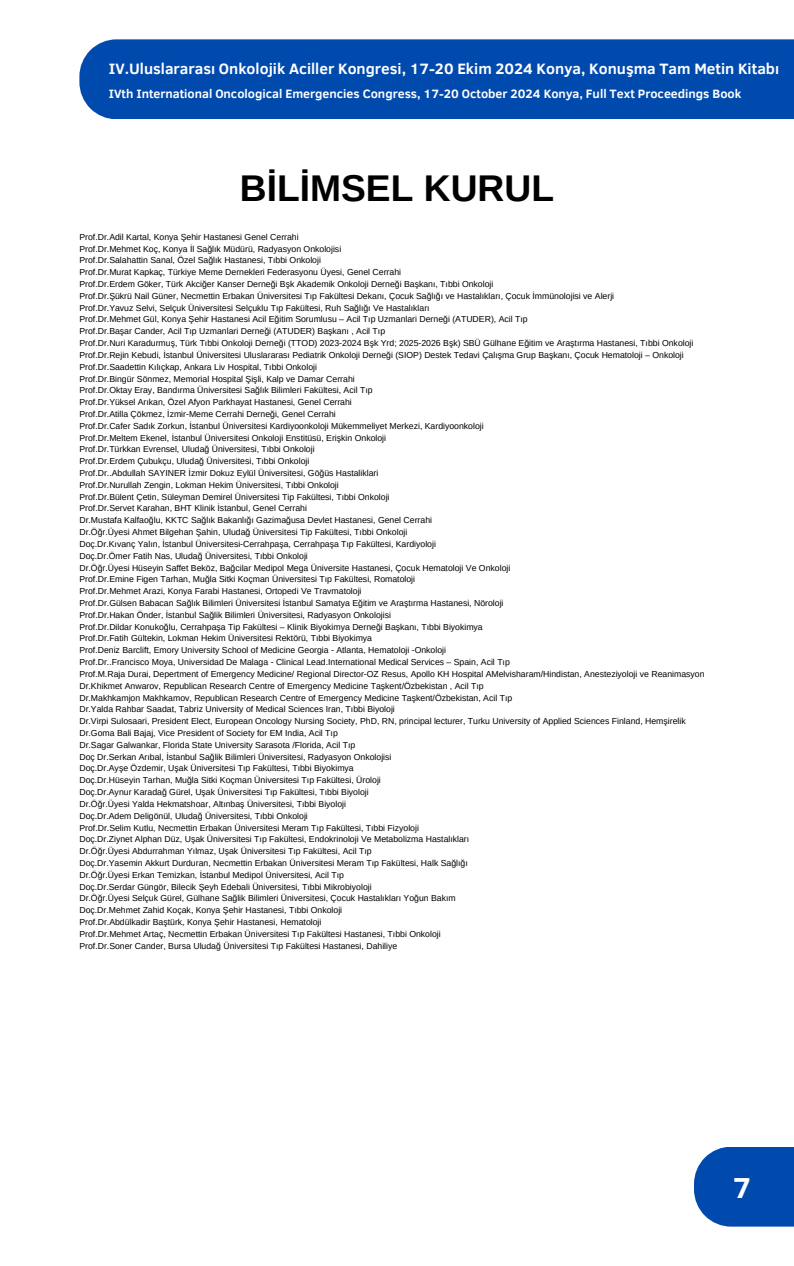
<style>
.page{position:relative;width:794px;height:1266px;background:#fff}
.page>*{position:absolute;margin:0;border:0;box-sizing:border-box;transform-origin:0 0}
.t1{font:700 37.2px "Arimo";color:#000}
.t2{font:700 29.62px "Clear Sans";color:#fff}
.t3{font:700 15.38px "Clear Sans";color:#fff}
.t4{font:700 12.38px "Clear Sans";color:#fff}
.t5{font:8.7px "Arimo";color:#000}
</style>
<div class="page">
<div style="left:693px;top:1146px;width:100px;height:80px;background:#004aad"></div>
<div style="left:79px;top:39px;width:714px;height:80px;background:#004aad"></div>
<p class="t3" style="left:109px;top:57px;width:671px">IV.Uluslararası Onkolojik Aciller Kongresi, 17-20 Ekim 2024 Konya, Konuşma Tam Metin Kitabı</p>
<p class="t4" style="left:109px;top:85px;width:633px">IVth International Oncological Emergencies Congress, 17-20 October 2024 Konya, Full Text Proceedings Book</p>
<h2 class="t1" style="left:240px;top:167px;width:315px">BİLİMSEL KURUL</h2>
<h3 class="t5" style="left:79px;top:232px;width:221px">Prof.Dr.Adil Kartal, Konya Şehir Hastanesi Genel Cerrahi</h3>
<h1 class="t5" style="left:79px;top:244px;width:263px">Prof.Dr.Mehmet Koç, Konya İl Sağlık Müdürü, Radyasyon Onkolojisi</h1>
<p class="t5" style="left:79px;top:255px;width:243px">Prof.Dr.Salahattin Sanal, Özel Sağlık Hastanesi, Tıbbi Onkoloji</p>
<p class="t5" style="left:79px;top:267px;width:323px">Prof.Dr.Murat Kapkaç, Türkiye Meme Dernekleri Federasyonu Üyesi, Genel Cerrahi</p>
<p class="t5" style="left:79px;top:279px;width:415px">Prof.Dr.Erdem Göker, Türk Akciğer Kanser Derneği Bşk Akademik Onkoloji Derneği Başkanı, Tıbbi Onkoloji</p>
<p class="t5" style="left:79px;top:291px;width:536px">Prof.Dr.Şükrü Nail Güner, Necmettin Erbakan Üniversitesi Tıp Fakültesi Dekanı, Çocuk Sağlığı ve Hastalıkları, Çocuk İmmünolojisi ve Alerji</p>
<p class="t5" style="left:79px;top:303px;width:351px">Prof.Dr.Yavuz Selvi, Selçuk Üniversitesi Selçuklu Tıp Fakültesi, Ruh Sağlığı Ve Hastalıkları</p>
<p class="t5" style="left:79px;top:314px;width:449px">Prof.Dr.Mehmet Gül, Konya Şehir Hastanesi Acil Eğitim Sorumlusu – Acil Tıp Uzmanlari Derneği (ATUDER), Acil Tıp</p>
<p class="t5" style="left:79px;top:326px;width:307px">Prof.Dr.Başar Cander, Acil Tıp Uzmanlari Derneği (ATUDER) Başkanı , Acil Tıp</p>
<p class="t5" style="left:79px;top:338px;width:615px">Prof.Dr.Nuri Karadurmuş, Türk Tıbbi Onkoloji Derneği (TTOD) 2023-2024 Bşk Yrd; 2025-2026 Bşk) SBÜ Gülhane Eğitim ve Araştırma Hastanesi, Tıbbi Onkoloji</p>
<p class="t5" style="left:79px;top:350px;width:605px">Prof.Dr.Rejin Kebudi, İstanbul Üniversitesi Uluslararası Pediatrik Onkoloji Derneği (SIOP) Destek Tedavi Çalışma Grup Başkanı, Çocuk Hematoloji – Onkoloji</p>
<p class="t5" style="left:79px;top:362px;width:239px">Prof.Dr.Saadettin Kılıçkap, Ankara Liv Hospital, Tıbbi Onkoloji</p>
<p class="t5" style="left:79px;top:374px;width:277px">Prof.Dr.Bingür Sönmez, Memorial Hospital Şişli, Kalp ve Damar Cerrahi</p>
<p class="t5" style="left:79px;top:385px;width:294px">Prof.Dr.Oktay Eray, Bandırma Üniversitesi Sağlık Bilimleri Fakültesi, Acil Tıp</p>
<p class="t5" style="left:79px;top:397px;width:274px">Prof.Dr.Yüksel Arıkan, Özel Afyon Parkhayat Hastanesi, Genel Cerrahi</p>
<p class="t5" style="left:79px;top:409px;width:258px">Prof.Dr.Atilla Çökmez, İzmir-Meme Cerrahi Derneği, Genel Cerrahi</p>
<p class="t5" style="left:79px;top:421px;width:405px">Prof.Dr.Cafer Sadık Zorkun, İstanbul Üniversitesi Kardiyoonkoloji Mükemmeliyet Merkezi, Kardiyoonkoloji</p>
<p class="t5" style="left:79px;top:433px;width:308px">Prof.Dr.Meltem Ekenel, İstanbul Üniversitesi Onkoloji Enstitüsü, Erişkin Onkoloji</p>
<p class="t5" style="left:79px;top:444px;width:237px">Prof.Dr.Türkkan Evrensel, Uludağ Üniversitesi, Tıbbi Onkoloji</p>
<p class="t5" style="left:79px;top:456px;width:231px">Prof.Dr.Erdem Çubukçu, Uludağ Üniversitesi, Tıbbi Onkoloji</p>
<p class="t5" style="left:79px;top:468px;width:300px">Prof.Dr..Abdullah SAYINER İzmir Dokuz Eylül Üniversitesi, Göğüs Hastaliklari</p>
<p class="t5" style="left:79px;top:480px;width:261px">Prof.Dr.Nurullah Zengin, Lokman Hekim Üniversitesi, Tıbbi Onkoloji</p>
<p class="t5" style="left:79px;top:492px;width:311px">Prof.Dr.Bülent Çetin, Süleyman Demirel Üniversitesi Tip Fakültesi, Tıbbi Onkoloji</p>
<p class="t5" style="left:79px;top:503px;width:229px">Prof.Dr.Servet Karahan, BHT Klinik İstanbul, Genel Cerrahi</p>
<p class="t5" style="left:79px;top:515px;width:354px">Dr.Mustafa Kalfaoğlu, KKTC Sağlık Bakanlığı Gazimağusa Devlet Hastanesi, Genel Cerrahi</p>
<p class="t5" style="left:79px;top:527px;width:329px">Dr.Öğr.Üyesi Ahmet Bilgehan Şahin, Uludağ Üniversitesi Tip Fakültesi, Tıbbi Onkoloji</p>
<p class="t5" style="left:79px;top:539px;width:358px">Doç.Dr.Kıvanç Yalın, İstanbul Üniversitesi-Cerrahpaşa, Cerrahpaşa Tıp Fakültesi, Kardiyoloji</p>
<p class="t5" style="left:79px;top:551px;width:230px">Doç.Dr.Ömer Fatih Nas, Uludağ Üniversitesi, Tıbbi Onkoloji</p>
<p class="t5" style="left:79px;top:563px;width:432px">Dr.Öğr.Üyesi Hüseyin Saffet Beköz, Bağcilar Medipol Mega Üniversite Hastanesi, Çocuk Hematoloji Ve Onkoloji</p>
<p class="t5" style="left:79px;top:574px;width:337px">Prof.Dr.Emine Figen Tarhan, Muğla Sitki Koçman Üniversitesi Tıp Fakültesi, Romatoloji</p>
<p class="t5" style="left:79px;top:586px;width:283px">Prof.Dr.Mehmet Arazi, Konya Farabi Hastanesi, Ortopedi Ve Travmatoloji</p>
<p class="t5" style="left:79px;top:598px;width:425px">Prof.Dr.Gülsen Babacan Sağlık Bilimleri Üniversitesi İstanbul Samatya Eğitim ve Araştırma Hastanesi, Nöroloji</p>
<p class="t5" style="left:79px;top:610px;width:313px">Prof.Dr.Hakan Önder, İstanbul Sağlik Bilimleri Üniversitesi, Radyasyon Onkolojisi</p>
<p class="t5" style="left:79px;top:622px;width:404px">Prof.Dr.Dildar Konukoğlu, Cerrahpaşa Tip Fakültesi – Klinik Biyokimya Derneği Başkanı, Tıbbi Biyokimya</p>
<p class="t5" style="left:79px;top:633px;width:294px">Prof.Dr.Fatih Gültekin, Lokman Hekim Üniversitesi Rektörü, Tıbbi Biyokimya</p>
<p class="t5" style="left:79px;top:645px;width:368px">Prof.Deniz Barclift, Emory University School of Medicine Georgia - Atlanta, Hematoloji -Onkoloji</p>
<p class="t5" style="left:79px;top:657px;width:432px">Prof.Dr..Francisco Moya, Universidad De Malaga - Clinical Lead.International Medical Services – Spain, Acil Tıp</p>
<p class="t5" style="left:79px;top:669px;width:626px">Prof.M.Raja Durai, Depertment of Emergency Medicine/ Regional Director-OZ Resus, Apollo KH Hospital AMelvisharam/Hindistan, Anesteziyoloji ve Reanimasyon</p>
<p class="t5" style="left:79px;top:681px;width:405px">Dr.Khikmet Anwarov, Republican Research Centre of Emergency Medicine Taşkent/Özbekistan , Acil Tıp</p>
<p class="t5" style="left:79px;top:692px;width:434px">Dr.Makhkamjon Makhkamov, Republican Research Centre of Emergency Medicine Taşkent/Özbekistan, Acil Tıp</p>
<p class="t5" style="left:79px;top:704px;width:317px">Dr.Yalda Rahbar Saadat, Tabriz University of Medical Sciences Iran, Tıbbi Biyoloji</p>
<p class="t5" style="left:79px;top:716px;width:607px">Dr.Virpi Sulosaari, President Elect, European Oncology Nursing Society, PhD, RN, principal lecturer, Turku University of Applied Sciences Finland, Hemşirelik</p>
<p class="t5" style="left:79px;top:728px;width:260px">Dr.Goma Bali Bajaj, Vice President of Society for EM India, Acil Tıp</p>
<p class="t5" style="left:79px;top:740px;width:277px">Dr.Sagar Galwankar, Florida State University Sarasota /Florida, Acil Tıp</p>
<p class="t5" style="left:79px;top:752px;width:313px">Doç Dr.Serkan Arıbal, İstanbul Sağlik Bilimleri Üniversitesi, Radyasyon Onkolojisi</p>
<p class="t5" style="left:79px;top:763px;width:276px">Doç.Dr.Ayşe Özdemir, Uşak Üniversitesi Tıp Fakültesi, Tıbbi Biyokimya</p>
<p class="t5" style="left:79px;top:775px;width:303px">Doç.Dr.Hüseyin Tarhan, Muğla Sitki Koçman Üniversitesi Tıp Fakültesi, Üroloji</p>
<p class="t5" style="left:79px;top:787px;width:291px">Doç.Dr.Aynur Karadağ Gürel, Uşak Üniversitesi Tıp Fakültesi, Tıbbi Biyoloji</p>
<p class="t5" style="left:79px;top:799px;width:268px">Dr.Öğr.Üyesi Yalda Hekmatshoar, Altınbaş Üniversitesi, Tıbbi Biyoloji</p>
<p class="t5" style="left:79px;top:811px;width:230px">Doç.Dr.Adem Deligönül, Uludağ Üniversitesi, Tıbbi Onkoloji</p>
<p class="t5" style="left:79px;top:822px;width:341px">Prof.Dr.Selim Kutlu, Necmettin Erbakan Üniversitesi Meram Tıp Fakültesi, Tıbbi Fizyoloji</p>
<p class="t5" style="left:79px;top:834px;width:391px">Doç.Dr.Ziynet Alphan Düz, Uşak Üniversitesi Tıp Fakültesi, Endokrinoloji Ve Metabolizma Hastalıkları</p>
<p class="t5" style="left:79px;top:846px;width:293px">Dr.Öğr.Üyesi Abdurrahman Yılmaz, Uşak Üniversitesi Tıp Fakültesi, Acil Tıp</p>
<p class="t5" style="left:79px;top:858px;width:389px">Doç.Dr.Yasemin Akkurt Durduran, Necmettin Erbakan Üniversitesi Meram Tıp Fakültesi, Halk Sağlığı</p>
<p class="t5" style="left:79px;top:870px;width:266px">Dr.Öğr.Üyesi Erkan Temizkan, İstanbul Medipol Üniversitesi, Acil Tıp</p>
<p class="t5" style="left:79px;top:881px;width:293px">Doç.Dr.Serdar Güngör, Bilecik Şeyh Edebali Üniversitesi, Tıbbi Mikrobiyoloji</p>
<p class="t5" style="left:79px;top:893px;width:377px">Dr.Öğr.Üyesi Selçuk Gürel, Gülhane Sağlik Bilimleri Üniversitesi, Çocuk Hastalıkları Yoğun Bakım</p>
<p class="t5" style="left:79px;top:905px;width:264px">Doç.Dr.Mehmet Zahid Koçak, Konya Şehir Hastanesi, Tıbbi Onkoloji</p>
<p class="t5" style="left:79px;top:917px;width:243px">Prof.Dr.Abdülkadir Baştürk, Konya Şehir Hastanesi, Hematoloji</p>
<p class="t5" style="left:79px;top:929px;width:362px">Prof.Dr.Mehmet Artaç, Necmettin Erbakan Üniversitesi Tıp Fakültesi Hastanesi, Tıbbi Onkoloji</p>
<p class="t5" style="left:79px;top:941px;width:319px">Prof.Dr.Soner Cander, Bursa Uludağ Üniversitesi Tıp Fakültesi Hastanesi, Dahiliye</p>
<p class="t2" style="left:732px;top:1166px;width:20px">7</p>
</div>
